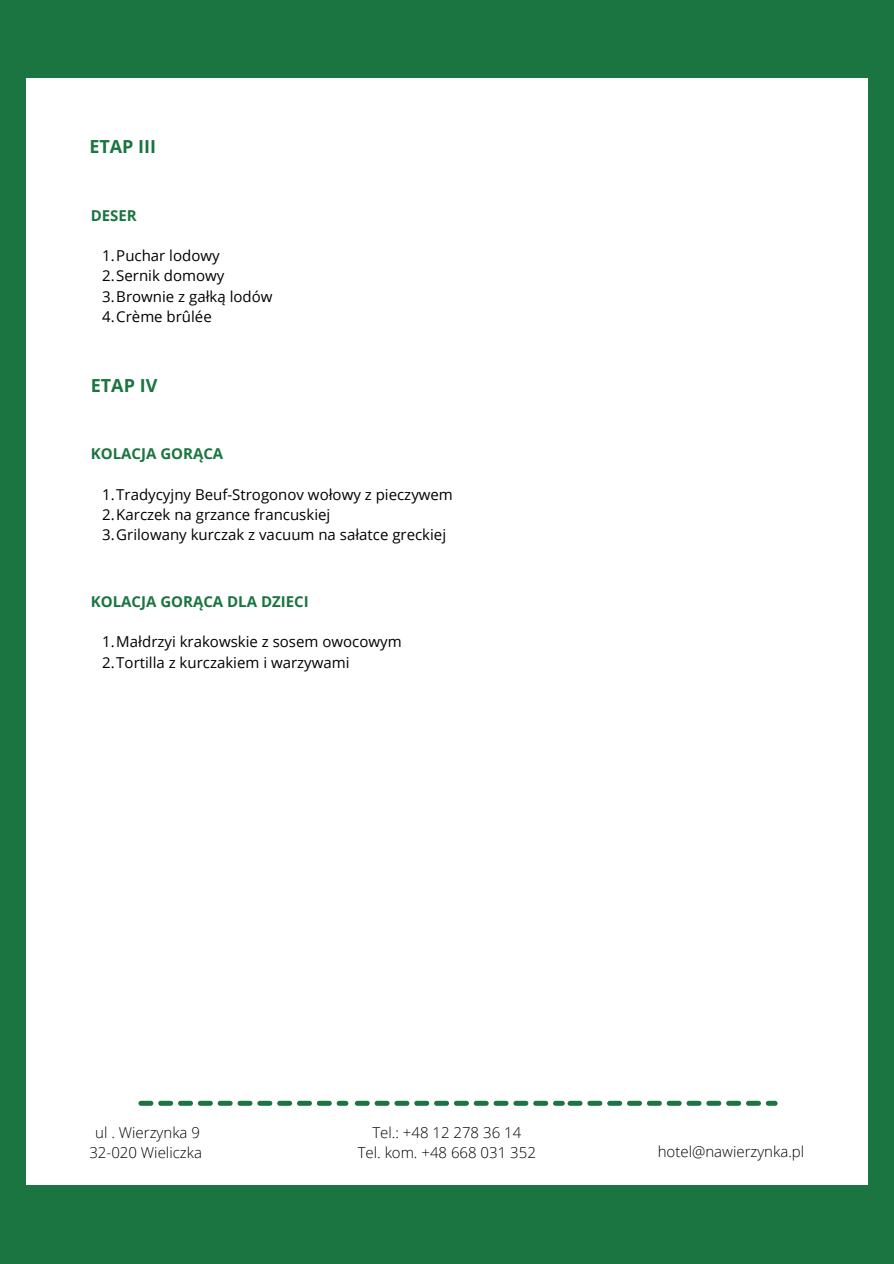
<style>
.page{position:relative;width:894px;height:1264px;background:#fff}
.page>*{position:absolute;margin:0;border:0;box-sizing:border-box;transform-origin:0 0}
.t1{font:700 18px "Open Sans";color:#1a7540}
.t2{font:15px "Open Sans";color:#000}
.t3{font:300 15px "Open Sans";color:#000}
.t4{font:700 15px "Open Sans";color:#1a7540}
</style>
<div class="page">
<div style="left:0;top:0;width:893px;height:1263px;background:#1a7540"></div>
<div style="left:26px;top:79px;width:841px;height:1105px;background:#fff"></div>
<svg style="left:137px;top:1100px;width:641px;height:85px"></svg>
<p class="t1" style="left:89px;top:134px;width:68px">ETAP III</p>
<p class="t4" style="left:91px;top:205px;width:48px">DESER</p>
<h1 class="t2" style="left:102px;top:245px;width:119px">1.Puchar lodowy</h1>
<h2 class="t2" style="left:102px;top:265px;width:124px">2.Sernik domowy</h2>
<p class="t2" style="left:102px;top:286px;width:172px">3.Brownie z gałką lodów</p>
<p class="t2" style="left:102px;top:306px;width:111px">4.Crème brûlée</p>
<p class="t1" style="left:91px;top:372px;width:68px">ETAP IV</p>
<h2 class="t4" style="left:91px;top:443px;width:134px">KOLACJA GORĄCA</h2>
<p class="t2" style="left:102px;top:484px;width:352px">1.Tradycyjny Beuf-Strogonov wołowy z pieczywem</p>
<p class="t2" style="left:102px;top:504px;width:229px">2.Karczek na grzance francuskiej</p>
<p class="t2" style="left:102px;top:524px;width:345px">3.Grilowany kurczak z vacuum na sałatce greckiej</p>
<p class="t4" style="left:91px;top:591px;width:219px">KOLACJA GORĄCA DLA DZIECI</p>
<p class="t2" style="left:102px;top:631px;width:301px">1.Małdrzyi krakowskie z sosem owocowym</p>
<p class="t2" style="left:102px;top:651px;width:249px">2.Tortilla z kurczakiem i warzywami</p>
<p class="t3" style="left:95px;top:1121px;width:106px">ul . Wierzynka 9</p>
<h1 class="t3" style="left:89px;top:1142px;width:114px">32-020 Wieliczka</h1>
<h2 class="t3" style="left:372px;top:1121px;width:150px">Tel.: +48 12 278 36 14</h2>
<p class="t3" style="left:357px;top:1142px;width:180px">Tel. kom. +48 668 031 352</p>
<p class="t3" style="left:657px;top:1140px;width:148px">hotel@nawierzynka.pl</p>
</div>
